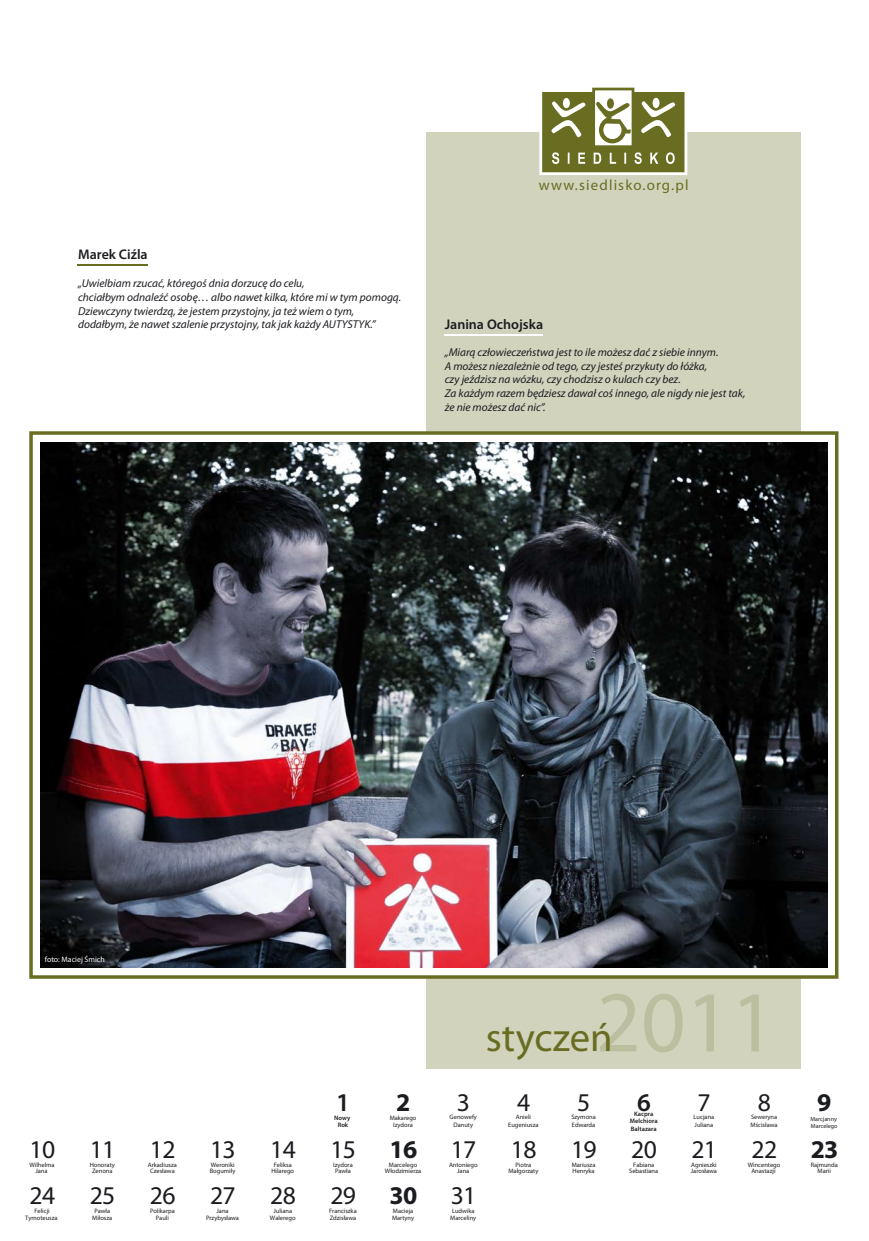
<style>
.page{position:relative;width:869px;height:1241px;background:#fff}
.page>*{position:absolute;margin:0;border:0;box-sizing:border-box;transform-origin:0 0}
.t1{font:40.51px "Myriad Pro";color:#686d21}
.t2{font:25.64px "Myriad Pro";letter-spacing:-.025em;color:#1b1c20}
.t3{font:700 25.64px "Myriad Pro";color:#1b1c20}
.t4{font:600 25.64px "Myriad Pro";color:#1b1c20}
.t5{font:14.88px "Myriad Pro";letter-spacing:.08em;color:#686d21}
.t6{font:600 14px "Myriad Pro";color:#1b1c20}
.t7{font:italic 11.38px/13.7px "Myriad Pro";color:#1b1c20}
.t8{font:7.88px "Myriad Pro";color:#fff}
.t9{font:6.39px/6.4px "Myriad Pro";color:#1b1c20;text-align:center}
.t10{font:600 6.39px/6.4px "Myriad Pro";color:#1b1c20;text-align:center}
.t11{font:6.04px/7.3px "Myriad Pro";color:#1b1c20}
.s1{font-size:87.33px}
</style>
<div class="page">
<div style="left:426px;top:132px;width:374px;height:936px;background:#d1d3bc"></div>
<div style="left:31px;top:433px;width:805px;height:543px;background:#fff"></div>
<div style="left:29px;top:431px;width:809px;height:547px;border:3px solid #686d21"></div>
<svg style="left:539px;top:87px;width:148px;height:88px"></svg>
<hr style="left:77px;top:264px;width:70px;height:1px;background:#686d21">
<hr style="left:444px;top:334px;width:98px;height:2px;background:#fff">
<img style="left:40px;top:442px;width:787px;height:525px">
<h3 class="t6" style="left:78px;top:245px;width:71px">Marek Ciźla</h3>
<p class="t7" style="left:78px;top:276px;width:324px">„Uwielbiam rzucać, któregoś dnia dorzucę do celu,<br>chciałbym odnaleźć osobę… albo nawet kilka, które mi w tym pomogą.<br>Dziewczyny twierdzą, że jestem przystojny, ja też wiem o tym, dodałbym, że nawet szalenie przystojny, tak jak każdy AUTYSTYK.”</p>
<h3 class="t5" style="left:538px;top:176px;width:151px">www.siedlisko.org.pl</h3>
<h3 class="t6" style="left:444px;top:315px;width:100px">Janina Ochojska</h3>
<p class="t7" style="left:444px;top:345px;width:302px">„Miarą człowieczeństwa jest to ile możesz dać z siebie innym.<br>A możesz niezależnie od tego, czy jesteś przykuty do łóżka,<br>czy jeździsz na wózku, czy chodzisz o kulach czy bez.<br>Za każdym razem będziesz dawał coś innego, ale nigdy nie jest tak, że nie możesz dać nic”.</p>
<p class="t8" style="left:45px;top:954px;width:61px">foto: Maciej Śmich</p>
<h1 class="t1" style="left:485px;top:1012px;width:291px">styczeń<span class="s1">2011</span></h1>
<h2 class="t4" style="left:336px;top:1085px;width:15px">1</h2>
<h2 class="t3" style="left:396px;top:1085px;width:16px">2</h2>
<p class="t10" style="left:334px;top:1114px;width:17px">Nowy<br>Rok</p>
<p class="t9" style="left:389px;top:1114px;width:28px">Makarego<br>Izydora</p>
<h2 class="t2" style="left:456px;top:1086px;width:15px">3</h2>
<p class="t9" style="left:449px;top:1113px;width:29px;line-height:7.7px">Genowefy<br>Danuty</p>
<h2 class="t2" style="left:516px;top:1086px;width:15px">4</h2>
<p class="t9" style="left:508px;top:1113px;width:32px;line-height:7.7px">Anieli<br>Eugeniusza</p>
<h2 class="t2" style="left:577px;top:1086px;width:15px">5</h2>
<p class="t9" style="left:571px;top:1113px;width:26px;line-height:7.7px;text-align:left">Szymona<br>Edwarda</p>
<h2 class="t4" style="left:636px;top:1085px;width:15px">6</h2>
<p class="t10" style="left:629px;top:1116px;width:29px;line-height:7.7px;text-align:left">Melchiora<br>Baltazara</p>
<p class="t10" style="left:634px;top:1109px;width:21px">Kacpra</p>
<h2 class="t2" style="left:697px;top:1086px;width:15px">7</h2>
<h2 class="t2" style="left:757px;top:1086px;width:15px">8</h2>
<h2 class="t3" style="left:816px;top:1085px;width:16px">9</h2>
<p class="t9" style="left:693px;top:1113px;width:22px;line-height:7.7px;text-align:left">Lucjana<br>Juliana</p>
<p class="t11" style="left:810px;top:1114px;width:29px">Marcjanny<br>Marcelego</p>
<p class="t9" style="left:750px;top:1113px;width:29px;line-height:7.7px;text-align:left">Seweryna<br>Mścisława</p>
<h2 class="t2" style="left:30px;top:1133px;width:27px">10</h2>
<h2 class="t2" style="left:210px;top:1133px;width:27px">13</h2>
<p class="t9" style="left:29px;top:1161px;width:27px">Wilhelma<br>Jana</p>
<p class="t9" style="left:210px;top:1161px;width:27px;text-align:left">Weroniki<br>Bogumiły</p>
<h2 class="t2" style="left:150px;top:1133px;width:27px">12</h2>
<p class="t9" style="left:148px;top:1161px;width:31px">Arkadiusza<br>Czesława</p>
<h2 class="t2" style="left:90px;top:1133px;width:27px">11</h2>
<p class="t9" style="left:90px;top:1161px;width:27px">Honoraty<br>Zenona</p>
<h2 class="t2" style="left:270px;top:1133px;width:27px">14</h2>
<h2 class="t2" style="left:330px;top:1133px;width:27px">15</h2>
<h2 class="t3" style="left:389px;top:1132px;width:29px">16</h2>
<p class="t9" style="left:271px;top:1161px;width:24px">Feliksa<br>Hilarego</p>
<p class="t9" style="left:385px;top:1161px;width:38px">Marcelego<br>Włodzimierza</p>
<p class="t9" style="left:333px;top:1161px;width:21px;text-align:left">Izydora<br>Pawła</p>
<h2 class="t2" style="left:450px;top:1133px;width:27px">17</h2>
<h2 class="t2" style="left:631px;top:1133px;width:27px">20</h2>
<p class="t9" style="left:449px;top:1161px;width:30px">Antoniego<br>Jana</p>
<p class="t9" style="left:629px;top:1161px;width:30px">Fabiana<br>Sebastiana</p>
<h2 class="t2" style="left:510px;top:1133px;width:27px">18</h2>
<p class="t9" style="left:508px;top:1161px;width:31px">Piotra<br>Małgorzaty</p>
<h2 class="t2" style="left:571px;top:1133px;width:27px">19</h2>
<p class="t9" style="left:571px;top:1161px;width:25px;text-align:left">Mariusza<br>Henryka</p>
<h2 class="t2" style="left:691px;top:1133px;width:27px">21</h2>
<h2 class="t2" style="left:751px;top:1133px;width:27px">22</h2>
<h2 class="t3" style="left:810px;top:1132px;width:29px">23</h2>
<p class="t9" style="left:690px;top:1161px;width:28px;text-align:left">Agnieszki<br>Jarosława</p>
<p class="t9" style="left:810px;top:1161px;width:29px">Rajmunda<br>Marii</p>
<p class="t9" style="left:747px;top:1161px;width:34px">Wincentego<br>Anastazji</p>
<h2 class="t2" style="left:30px;top:1179px;width:27px">24</h2>
<h2 class="t2" style="left:450px;top:1179px;width:27px">31</h2>
<h2 class="t2" style="left:90px;top:1179px;width:27px">25</h2>
<p class="t9" style="left:92px;top:1207px;width:22px">Pawła<br>Miłosza</p>
<h2 class="t2" style="left:150px;top:1179px;width:27px">26</h2>
<p class="t9" style="left:150px;top:1207px;width:26px">Polikarpa<br>Pauli</p>
<h2 class="t2" style="left:210px;top:1179px;width:27px">27</h2>
<h2 class="t2" style="left:270px;top:1179px;width:27px">28</h2>
<h2 class="t2" style="left:330px;top:1179px;width:27px">29</h2>
<h2 class="t3" style="left:389px;top:1178px;width:29px">30</h2>
<p class="t9" style="left:270px;top:1207px;width:27px">Juliana<br>Walerego</p>
<p class="t9" style="left:392px;top:1207px;width:24px;text-align:left">Macieja<br>Martyny</p>
<p class="t9" style="left:25px;top:1207px;width:34px">Felicji<br>Tymoteusza</p>
<p class="t9" style="left:206px;top:1207px;width:34px">Jana<br>Przybysława</p>
<p class="t9" style="left:329px;top:1207px;width:29px;text-align:left">Franciszka<br>Zdzisława</p>
<p class="t9" style="left:450px;top:1207px;width:27px;text-align:left">Ludwika<br>Marceliny</p>
</div>
